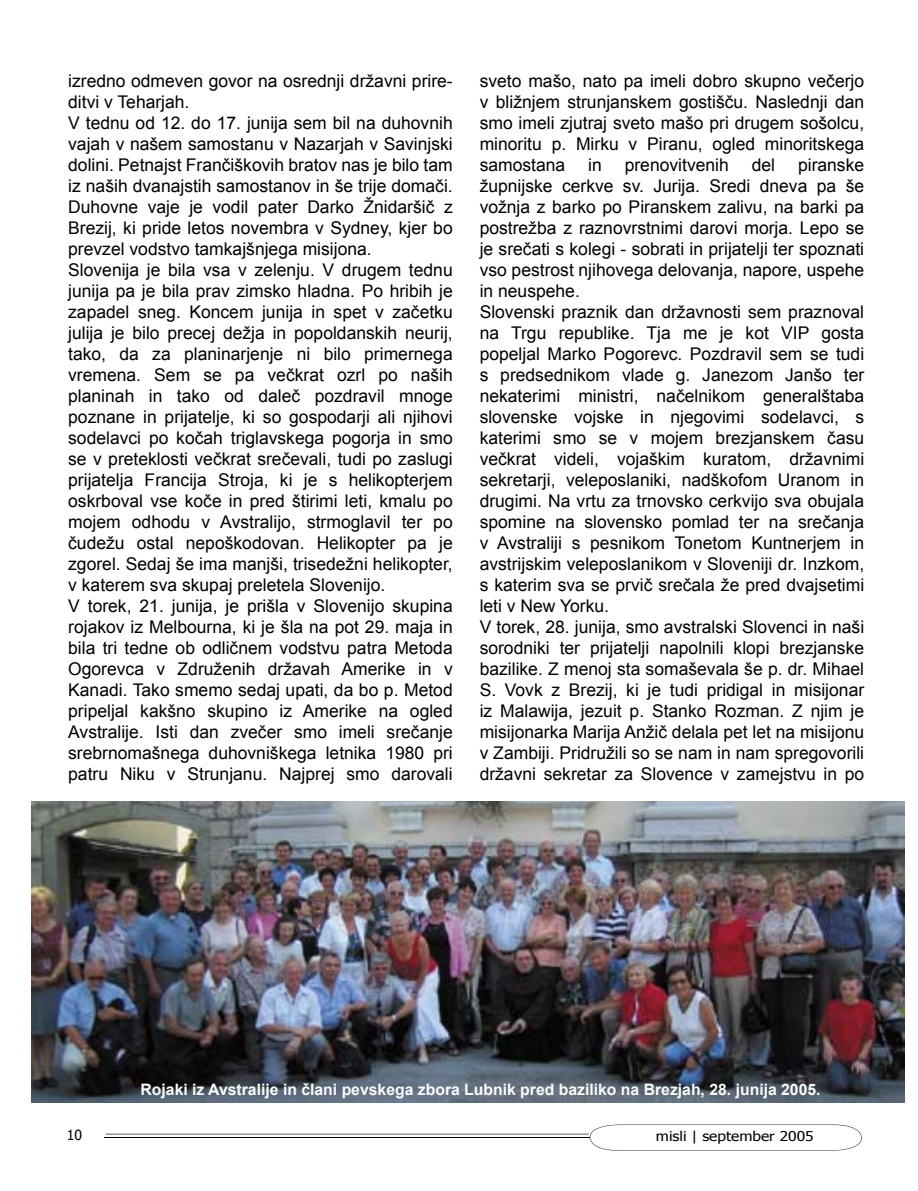
<style>
.page{position:relative;width:918px;height:1191px;background:#fff}
.page>*{position:absolute;margin:0;border:0;box-sizing:border-box;transform-origin:0 0}
.t1{font:17.5px/21px "Arial";color:#000}
.t2{font:700 15.75px "Arial";color:#fbfbfb}
.t3{font:14px "Tahoma";color:#000}
.t4{font:13.47px "Tahoma";color:#000;scale:1.16 1}
</style>
<div class="page">
<hr style="left:104px;top:1137px;width:486px;height:1px;background:#000">
<svg style="left:106px;top:1124px;width:756px;height:26px"></svg>
<img style="left:106px;top:1134px;width:483px;height:1px">
<img style="left:32px;top:801px;width:872px;height:301px">
<p class="t1" style="left:68px;top:71px;width:386px">izredno odmeven govor na osrednji državni prire&shy;ditvi v Teharjah.<br>V tednu od 12. do 17. junija sem bil na duhovnih vajah v našem samostanu v Nazarjah v Savinjski dolini. Petnajst Frančiškovih bratov nas je bilo tam iz naših dvanajstih samostanov in še trije domači.<br>Duhovne vaje je vodil pater Darko Žnidaršič z Brezij, ki pride letos novembra v Sydney, kjer bo prevzel vodstvo tamkajšnjega misijona.<br>Slovenija je bila vsa v zelenju. V drugem tednu junija pa je bila prav zimsko hladna. Po hribih je zapadel sneg. Koncem junija in spet v začetku julija je bilo precej dežja in popoldanskih neurij, tako, da za planinarjenje ni bilo primernega vremena. Sem se pa večkrat ozrl po naših planinah in tako od daleč pozdravil mnoge poznane in prijatelje, ki so gospodarji ali njihovi sodelavci po kočah triglavskega pogorja in smo se v preteklosti večkrat srečevali, tudi po zaslugi prijatelja Francija Stroja, ki je s helikopterjem oskrboval vse koče in pred štirimi leti, kmalu po mojem odhodu v Avstralijo, strmoglavil ter po čudežu ostal nepoškodovan. Helikopter pa je zgorel. Sedaj še ima manjši, trisedežni helikopter, v katerem sva skupaj preletela Slovenijo.<br>V torek, 21. junija, je prišla v Slovenijo skupina rojakov iz Melbourna, ki je šla na pot 29. maja in bila tri tedne ob odličnem vodstvu patra Metoda Ogorevca v Združenih državah Amerike in v Kanadi. Tako smemo sedaj upati, da bo p. Metod pripeljal kakšno skupino iz Amerike na ogled Avstralije. Isti dan zvečer smo imeli srečanje srebrnomašnega duhovniškega letnika 1980 pri patru Niku v Strunjanu. Najprej smo darovali</p>
<p class="t1" style="left:480px;top:71px;width:386px;text-align:justify">sveto mašo, nato pa imeli dobro skupno večerjo v bližnjem strunjanskem gostišču. Naslednji dan smo imeli zjutraj sveto mašo pri drugem sošolcu, minoritu p. Mirku v Piranu, ogled minoritskega samostana</p>
<p class="t1" style="left:480px;top:155px;width:386px;text-indent:318px">piranske župnijske cerkve sv. Jurija. Sredi dneva pa še vožnja z barko po Piranskem zalivu, na barki pa postrežba z raznovrstnimi darovi morja. Lepo se je srečati s kolegi - sobrati in prijatelji ter spoznati vso pestrost njihovega delovanja, napore, uspehe in neuspehe.<br>Slovenski praznik dan državnosti sem praznoval na Trgu republike. Tja me je kot VIP gosta popeljal Marko Pogorevc. Pozdravil sem se tudi s predsednikom vlade g. Janezom Janšo ter nekaterimi ministri, načelnikom generalštaba slovenske vojske in njegovimi sodelavci, s katerimi smo se v mojem brezjanskem času večkrat videli, vojaškim kuratom, državnimi sekretarji, veleposlaniki, nadškofom Uranom in drugimi. Na vrtu za trnovsko cerkvijo sva obujala spomine na slovensko pomlad ter na srečanja v Avstraliji s pesnikom Tonetom Kuntnerjem in avstrijskim veleposlanikom v Sloveniji dr. Inzkom, s katerim sva se prvič srečala že pred dvajsetimi leti v New Yorku.<br>V torek, 28. junija, smo avstralski Slovenci in naši sorodniki ter prijatelji napolnili klopi brezjanske bazilike. Z menoj sta somaševala še p. dr. Mihael S. Vovk z Brezij, ki je tudi pridigal in misijonar iz Malawija, jezuit p. Stanko Rozman. Z njim je misijonarka Marija Anžič delala pet let na misijonu v Zambiji. Pridružili so se nam in nam spregovorili državni sekretar za Slovence v zamejstvu in po</p>
<p class="t1" style="left:588px;top:155px;width:15px">in</p>
<p class="t1" style="left:625px;top:155px;width:106px">prenovitvenih</p>
<p class="t1" style="left:752px;top:155px;width:25px">del</p>
<p class="t2" style="left:141px;top:1079px;width:681px">Rojaki iz Avstralije in člani pevskega zbora Lubnik pred baziliko na Brezjah, 28. junija 2005.</p>
<p class="t3" style="left:67px;top:1125px;width:17px">10</p>
<p class="t4" style="left:656px;top:1126px;width:137px">misli | september 2005</p>
</div>
